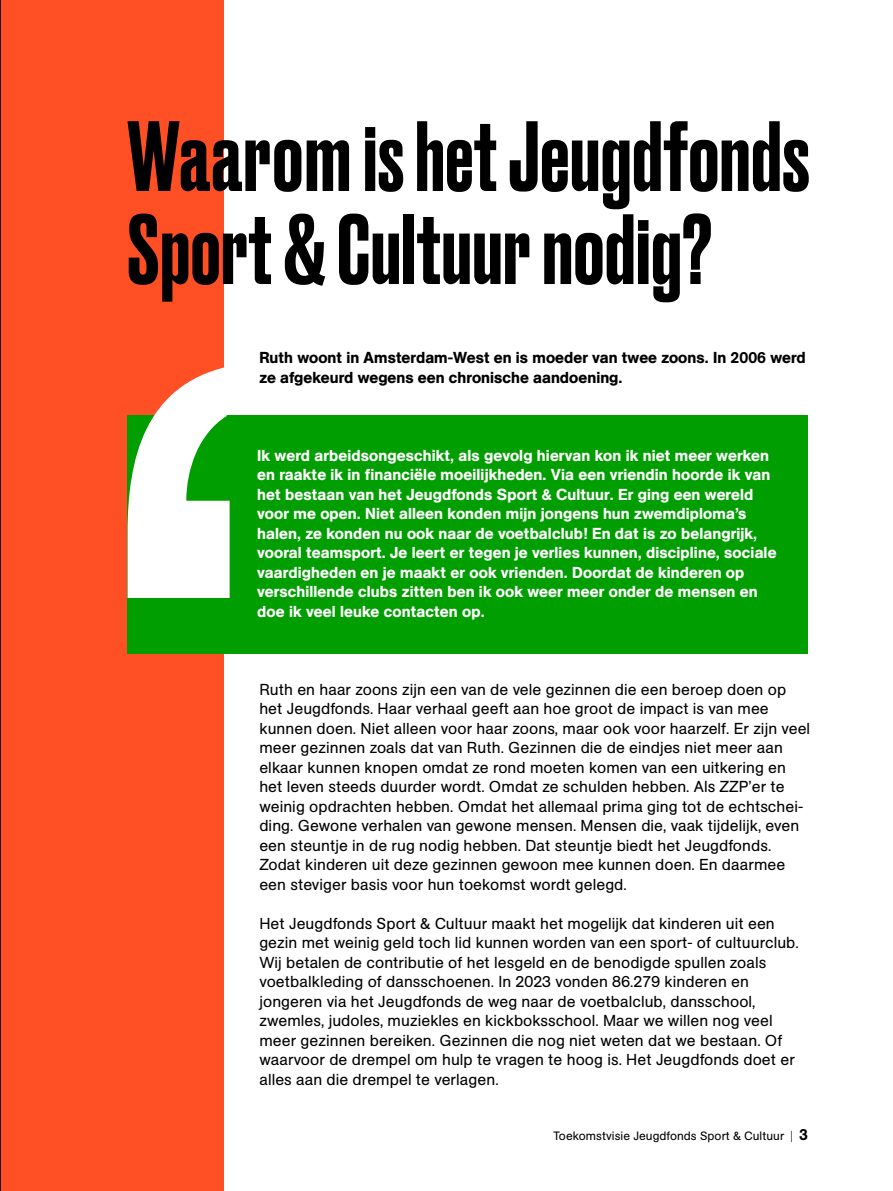
<style>
.page{position:relative;width:893px;height:1191px;background:#fff}
.page>*{position:absolute;margin:0;border:0;box-sizing:border-box;transform-origin:0 0}
.t1{font:500 93.75px/93px "Druk";letter-spacing:.01em;color:#000;scale:1.05 1}
.t2{font:15.75px/19.5px "AG Book Std";letter-spacing:.005em;color:#000}
.t3{font:500 15.75px/19.5px "AG Book Std";letter-spacing:.01em;color:#fff}
.t4{font:500 15.75px/19.5px "AG Book Std";letter-spacing:.005em;color:#000}
.t5{font:12px "AG Book Std";letter-spacing:.005em;color:#000}
.s1{font-weight:500;font-size:15.75px}
</style>
<div class="page">
<div style="left:0;top:0;width:223px;height:1191px;background:#ff4f24"></div>
<div style="left:128px;top:416px;width:680px;height:238px;background:#009e00"></div>
<svg style="left:128px;top:367px;width:102px;height:231px"></svg>
<hr style="left:0;top:0;width:1px;height:1191px;background:#000">
<h1 class="t1" style="left:128px;top:105px;width:651px">Waarom is het Jeugdfonds<br>Sport &amp; Cultuur nodig?</h1>
<p class="t4" style="left:259px;top:348px;width:548px">Ruth woont in Amsterdam-West en is moeder van twee zoons. In 2006 werd ze afgekeurd wegens een chronische aandoening.</p>
<p class="t3" style="left:257px;top:445px;width:521px">Ik werd arbeidsongeschikt, als gevolg hiervan kon ik niet meer werken en raakte ik in financiële moeilijkheden. Via een vriendin hoorde ik van het bestaan van het Jeugdfonds Sport &amp; Cultuur. Er ging een wereld voor me open. Niet alleen konden mijn jongens hun zwemdiploma’s halen, ze konden nu ook naar de voetbalclub! En dat is zo belangrijk, vooral teamsport. Je leert er tegen je verlies kunnen, discipline, sociale vaardigheden en je maakt er ook vrienden. Doordat de kinderen op verschillende clubs zitten ben ik ook weer meer onder de mensen en doe ik veel leuke contacten op.</p>
<p class="t2" style="left:259px;top:680px;width:552px">Ruth en haar zoons zijn een van de vele gezinnen die een beroep doen op het Jeugdfonds. Haar verhaal geeft aan hoe groot de impact is van mee kunnen doen. Niet alleen voor haar zoons, maar ook voor haarzelf. Er zijn veel meer gezinnen zoals dat van Ruth. Gezinnen die de eindjes niet meer aan elkaar kunnen knopen omdat ze rond moeten komen van een uitkering en het leven steeds duurder wordt. Omdat ze schulden hebben. Als ZZP’er te weinig opdrachten hebben. Omdat het allemaal prima ging tot de echtschei&shy;ding. Gewone verhalen van gewone mensen. Mensen die, vaak tijdelijk, even een steuntje in de rug nodig hebben. Dat steuntje biedt het Jeugdfonds.<br>Zodat kinderen uit deze gezinnen gewoon mee kunnen doen. En daarmee een steviger basis voor hun toekomst wordt gelegd.</p>
<p class="t2" style="left:259px;top:914px;width:541px">Het Jeugdfonds Sport &amp; Cultuur maakt het mogelijk dat kinderen uit een gezin met weinig geld toch lid kunnen worden van een sport- of cultuurclub.<br>Wij betalen de contributie of het lesgeld en de benodigde spullen zoals voetbalkleding of dansschoenen. In 2023 vonden 86.279 kinderen en jongeren via het Jeugdfonds de weg naar de voetbalclub, dansschool, zwemles, judoles, muziekles en kickboksschool. Maar we willen nog veel meer gezinnen bereiken. Gezinnen die nog niet weten dat we bestaan. Of waarvoor de drempel om hulp te vragen te hoog is. Het Jeugdfonds doet er alles aan die drempel te verlagen.</p>
<p class="t5" style="left:554px;top:1128px;width:256px">Toekomstvisie Jeugdfonds Sport &amp; Cultuur | <span class="s1">3</span></p>
</div>
